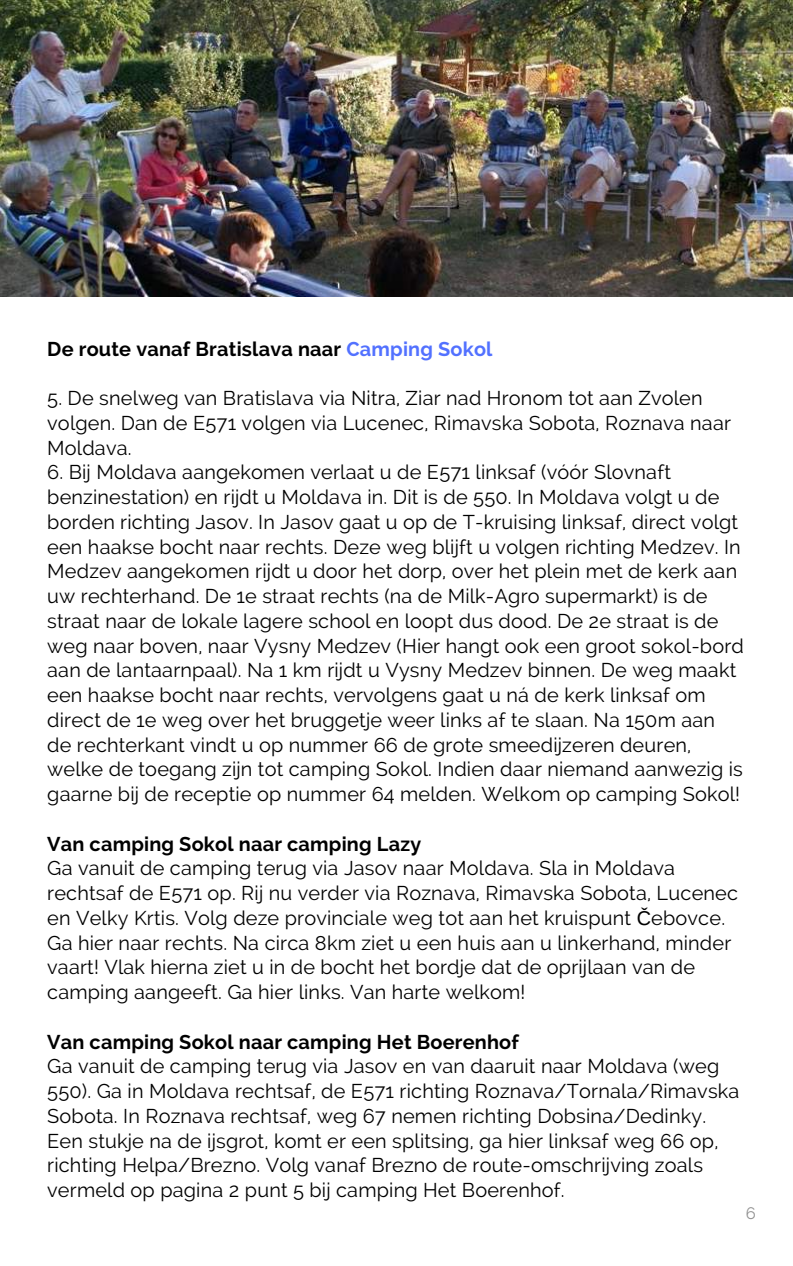
<style>
.page{position:relative;width:793px;height:1266px;background:#fff}
.page>*{position:absolute;margin:0;border:0;box-sizing:border-box;transform-origin:0 0}
.t1{font:19.88px/24.8px "Raleway";letter-spacing:.01em;color:#000}
.t2{font:700 19.88px "Raleway";letter-spacing:.01em;color:#000}
.t3{font:16.58px "Raleway";color:#909090}
.s1{color:#5271ff}
.s2{font-family:"Liberation Sans"}
</style>
<div class="page">
<img style="left:0;top:0;width:793px;height:297px">
<p class="t2" style="left:47px;top:337px;width:447px">De route vanaf Bratislava naar <span class="s1">Camping Sokol</span></p>
<p class="t1" style="left:47px;top:386px;width:685px">5. De snelweg van Bratislava via Nitra, Ziar nad Hronom tot aan Zvolen volgen. Dan de E571 volgen via Lucenec, Rimavska Sobota, Roznava naar<br>Moldava.</p>
<p class="t1" style="left:47px;top:460px;width:698px">6. Bij Moldava aangekomen verlaat u de E571 linksaf (vóór Slovnaft benzinestation) en rijdt u Moldava in. Dit is de 550. In Moldava volgt u de borden richting Jasov. In Jasov gaat u op de T-kruising linksaf, direct volgt een haakse bocht naar rechts. Deze weg blijft u volgen richting Medzev. In Medzev aangekomen rijdt u door het dorp, over het plein met de kerk aan uw rechterhand. De 1e straat rechts (na de Milk-Agro supermarkt) is de straat naar de lokale lagere school en loopt dus dood. De 2e straat is de weg naar boven, naar Vysny Medzev (Hier hangt ook een groot sokol-bord aan de lantaarnpaal). Na 1 km rijdt u Vysny Medzev binnen. De weg maakt een haakse bocht naar rechts, vervolgens gaat u ná de kerk linksaf om direct de 1e weg over het bruggetje weer links af te slaan. Na 150m aan de rechterkant vindt u op nummer 66 de grote smeedijzeren deuren, welke de toegang zijn tot camping Sokol. Indien daar niemand aanwezig is gaarne bij de receptie op nummer 64 melden. Welkom op camping Sokol!</p>
<p class="t2" style="left:47px;top:832px;width:375px">Van camping Sokol naar camping Lazy</p>
<p class="t1" style="left:47px;top:856px;width:692px">Ga vanuit de camping terug via Jasov naar Moldava. Sla in Moldava rechtsaf de E571 op. Rij nu verder via Roznava, Rimavska Sobota, Lucenec en Velky Krtis. Volg deze provinciale weg tot aan het kruispunt <span class="s2">Č</span>ebovce.<br>Ga hier naar rechts. Na circa 8km ziet u een huis aan u linkerhand, minder vaart! Vlak hierna ziet u in de bocht het bordje dat de oprijlaan van de camping aangeeft. Ga hier links. Van harte welkom!</p>
<p class="t2" style="left:47px;top:1030px;width:473px">Van camping Sokol naar camping Het Boerenhof</p>
<p class="t1" style="left:47px;top:1054px;width:694px">Ga vanuit de camping terug via Jasov en van daaruit naar Moldava (weg 550). Ga in Moldava rechtsaf, de E571 richting Roznava/Tornala/Rimavska Sobota. In Roznava rechtsaf, weg 67 nemen richting Dobsina/Dedinky.<br>Een stukje na de ijsgrot, komt er een splitsing, ga hier linksaf weg 66 op, richting Helpa/Brezno. Volg vanaf Brezno de route-omschrijving zoals vermeld op pagina 2 punt 5 bij camping Het Boerenhof.</p>
<p class="t3" style="left:746px;top:1203px;width:12px">6</p>
</div>
